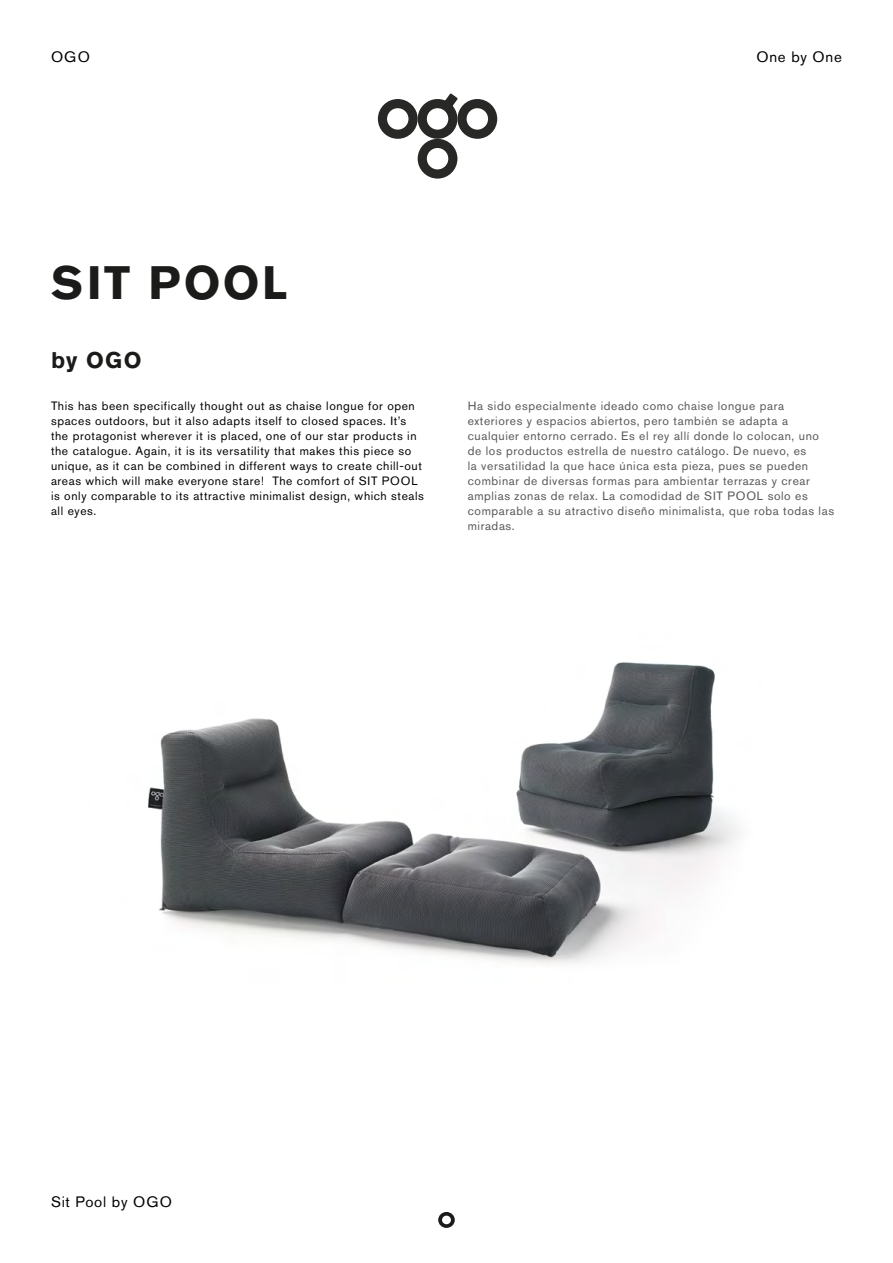
<style>
.page{position:relative;width:893px;height:1263px;background:#fff}
.page>*{position:absolute;margin:0;border:0;box-sizing:border-box;transform-origin:0 0}
.t1{font:700 46.5px "Akzidenz Grotesk Std";letter-spacing:.05em;color:#1b1b1a}
.t2{font:700 22.5px "Akzidenz Grotesk Std";color:#1b1b1a}
.t3{font:15px "Akzidenz Grotesk Std";letter-spacing:.05em;color:#000}
.t4{font:12px/15px "Akzidenz Grotesk Std";letter-spacing:.05em;color:#575756}
.t5{font:12px/15px "Akzidenz Grotesk Std";letter-spacing:.05em;color:#000}
</style>
<div class="page">
<svg style="left:378px;top:93px;width:119px;height:86px"></svg>
<svg style="left:438px;top:1212px;width:17px;height:16px"></svg>
<img style="left:148px;top:662px;width:591px;height:302px">
<p class="t3" style="left:51px;top:48px;width:40px">OGO</p>
<p class="t3" style="left:756px;top:48px;width:87px">One by One</p>
<h1 class="t1" style="left:51px;top:255px;width:238px">SIT POOL</h1>
<h2 class="t2" style="left:51px;top:347px;width:92px">by OGO</h2>
<p class="t5" style="left:51px;top:398px;width:374px">This has been specifically thought out as chaise longue for open spaces outdoors, but it also adapts itself to closed spaces. It’s the protagonist wherever it is placed, one of our star products in the catalogue. Again, it is its versatility that makes this piece so unique, as it can be combined in different ways to create chill-out areas which will make everyone stare! The comfort of SIT POOL is only comparable to its attractive minimalist design, which steals all eyes.</p>
<p class="t4" style="left:468px;top:398px;width:368px">Ha sido especialmente ideado como chaise longue para exteriores y espacios abiertos, pero también se adapta a cualquier entorno cerrado. Es el rey allí donde lo colocan, uno de los productos estrella de nuestro catálogo. De nuevo, es<br>la versatilidad la que hace única esta pieza, pues se pueden combinar de diversas formas para ambientar terrazas y crear amplias zonas de relax. La comodidad de SIT POOL solo es comparable a su atractivo diseño minimalista, que roba todas las miradas.</p>
<p class="t3" style="left:51px;top:1193px;width:123px">Sit Pool by OGO</p>
</div>
